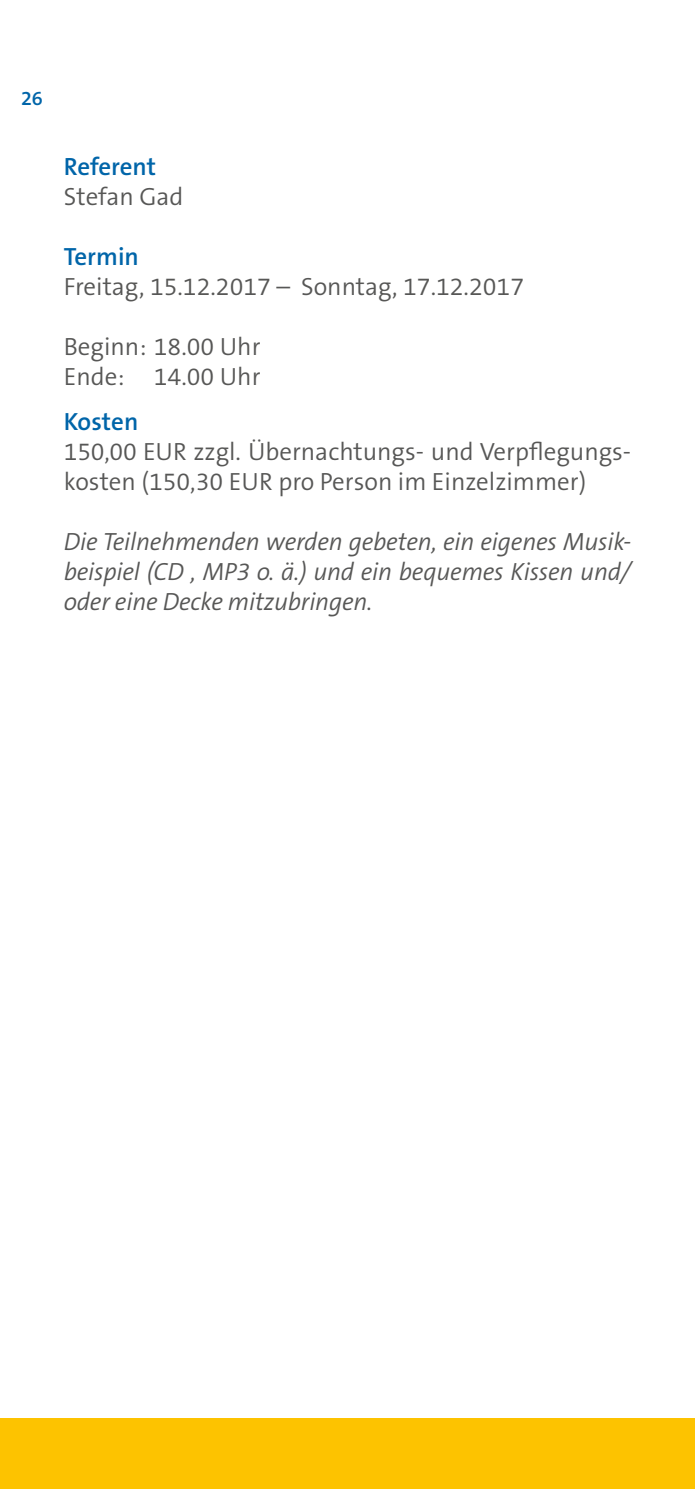
<style>
.page{position:relative;width:695px;height:1489px;background:#fff}
.page>*{position:absolute;margin:0;border:0;box-sizing:border-box;transform-origin:0 0}
.t1{font:300 25px/30px "The Sans B4";color:#575756}
.t2{font:italic 300 25px/30px "The Sans B4";letter-spacing:-.01em;color:#575756;text-align:justify}
.t3{font:600 25px "The Sans B6";color:#0065a9}
.t4{font:600 20px "The Sans B6";color:#0065a9}
</style>
<div class="page">
<div style="left:0;top:1417px;width:694px;height:71px;background:#fdc300"></div>
<p class="t4" style="left:21px;top:87px;width:23px">26</p>
<p class="t3" style="left:64px;top:153px;width:94px">Referent</p>
<p class="t1" style="left:64px;top:182px;width:121px">Stefan Gad</p>
<p class="t3" style="left:64px;top:243px;width:77px">Termin</p>
<p class="t1" style="left:64px;top:272px;width:461px">Freitag, 15.12.2017 – Sonntag, 17.12.2017</p>
<p class="t1" style="left:64px;top:332px;width:198px">Beginn: 18.00 Uhr<br>Ende: 14.00 Uhr</p>
<p class="t3" style="left:64px;top:408px;width:76px">Kosten</p>
<p class="t1" style="left:64px;top:437px;width:568px">150,00 EUR zzgl. Übernachtungs- und Verpflegungs&shy;kosten (150,30 EUR pro Person im Einzelzimmer)</p>
<p class="t2" style="left:64px;top:527px;width:568px">Die Teilnehmenden werden gebeten, ein eigenes Musik&shy;beispiel (CD , MP3 o. ä.) und ein bequemes Kissen und/ oder eine Decke mitzubringen.</p>
</div>
